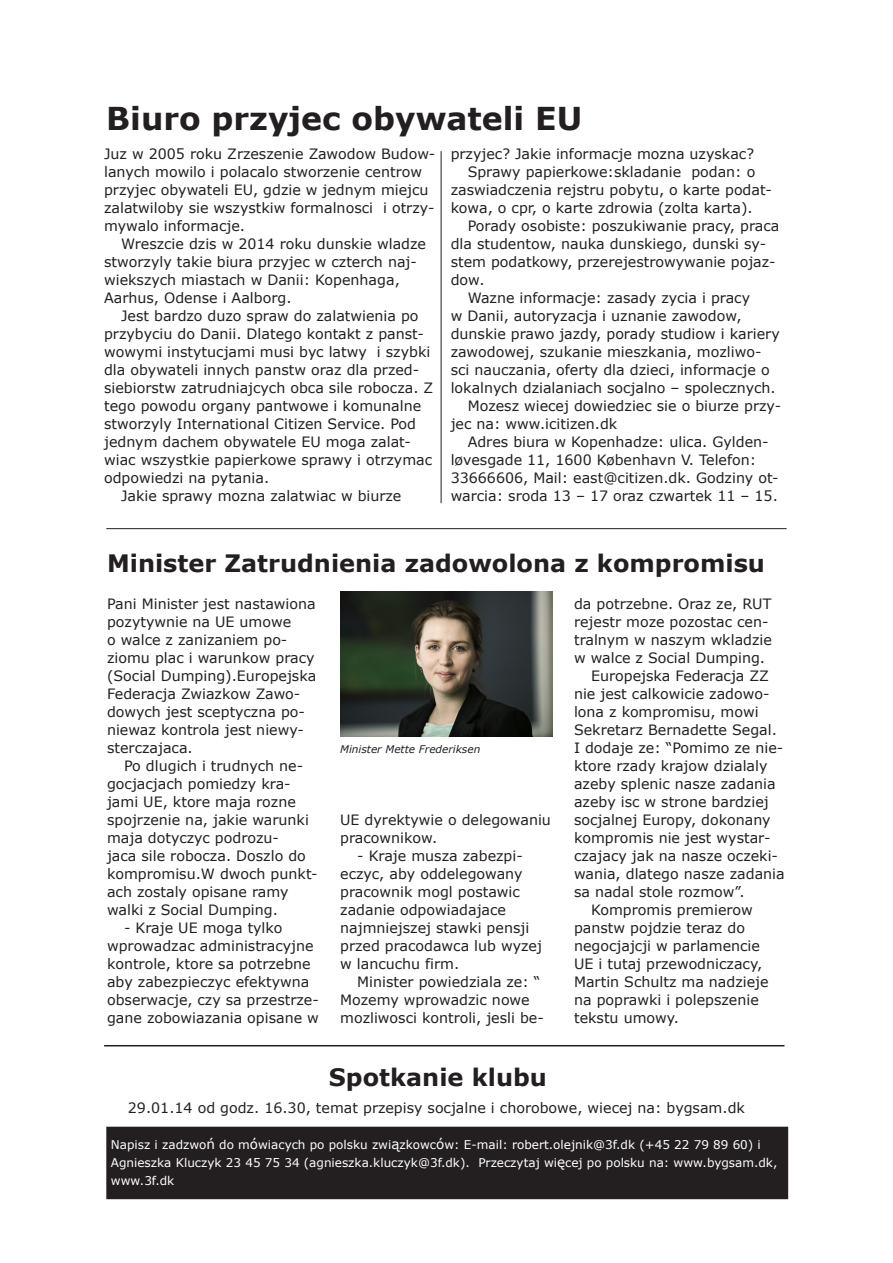
<style>
.page{position:relative;width:893px;height:1263px;background:#fff}
.page>*{position:absolute;margin:0;border:0;box-sizing:border-box;transform-origin:0 0}
.rub14{font:700 31.5px "Verdana";color:#231f20}
.rub18{font:700 24px "Verdana";color:#231f20}
.brød-indryk{font:14.25px/18px "Verdana";color:#231f20}
.brød{font:14.25px/18px "Verdana";color:#231f20}
.brød-2{font:12px/18px "Verdana";color:#fff}
.brød-3{font:italic 10.5px "Verdana";color:#231f20}
.s1{font-size:13.5px}
</style>
<div class="page">
<div style="left:107px;top:1127px;width:680px;height:71px;background:#231f20"></div>
<div style="left:106px;top:1127px;width:682px;height:72px;border:2px solid #231f20"></div>
<hr style="left:104px;top:1045px;width:680px;height:1px;background:#231f20">
<hr style="left:106px;top:528px;width:681px;height:1px;background:#231f20">
<img style="left:340px;top:592px;width:213px;height:144px">
<hr style="left:441px;top:151px;width:1px;height:352px;background:#231f20">
<p class="rub14" style="left:106px;top:97px;width:477px">Biuro przyjec obywateli EU</p>
<p class="brød" style="left:104px;top:145px;width:333px">Juz w 2005 roku Zrzeszenie Zawodow Budow&shy;lanych mowilo i polacalo stworzenie centrow przyjec obywateli EU, gdzie w jednym miejcu zalatwiloby sie wszystkiw formalnosci i otrzy&shy;mywalo informacje.</p>
<p class="brød-indryk" style="left:104px;top:235px;width:323px;text-indent:17px">Wreszcie dzis w 2014 roku dunskie wladze stworzyly takie biura przyjec w czterch naj&shy;wiekszych miastach w Danii: Kopenhaga, Aarhus, Odense i Aalborg.</p>
<p class="brød-indryk" style="left:104px;top:307px;width:331px;text-indent:17px">Jest bardzo duzo spraw do zalatwienia po przybyciu do Danii. Dlatego kontakt z panst&shy;wowymi instytucjami musi byc latwy i szybki dla obywateli innych panstw oraz dla przed&shy;siebiorstw zatrudniajcych obca sile robocza. Z tego powodu organy pantwowe i komunalne stworzyly International Citizen Service. Pod jednym dachem obywatele EU moga zalat&shy;wiac wszystkie papierkowe sprawy i otrzymac odpowiedzi na pytania.</p>
<p class="brød-indryk" style="left:121px;top:487px;width:282px">Jakie sprawy mozna zalatwiac w biurze</p>
<p class="brød-indryk" style="left:451px;top:145px;width:305px">przyjec? Jakie informacje mozna uzyskac?</p>
<p class="brød-indryk" style="left:451px;top:163px;width:323px;text-indent:17px">Sprawy papierkowe:skladanie podan: o zaswiadczenia rejstru pobytu, o karte podat&shy;kowa, o cpr, o karte zdrowia (zolta karta).</p>
<p class="brød-indryk" style="left:451px;top:217px;width:330px;text-indent:17px">Porady osobiste: poszukiwanie pracy, praca dla studentow, nauka dunskiego, dunski sy&shy;stem podatkowy, przerejestrowywanie pojaz&shy;dow.</p>
<p class="brød-indryk" style="left:451px;top:289px;width:331px;text-indent:17px">Wazne informacje: zasady zycia i pracy<br>w Danii, autoryzacja i uznanie zawodow, dunskie prawo jazdy, porady studiow i kariery zawodowej, szukanie mieszkania, mozliwo&shy;sci nauczania, oferty dla dzieci, informacje o lokalnych dzialaniach socjalno – spolecznych.</p>
<p class="brød-indryk" style="left:451px;top:397px;width:332px;text-indent:17px">Mozesz wiecej dowiedziec sie o biurze przy&shy;jec na: www.icitizen.dk</p>
<p class="brød-indryk" style="left:451px;top:433px;width:330px;text-indent:17px">Adres biura w Kopenhadze: ulica. Gylden&shy;løvesgade 11, 1600 København V. Telefon:<br>33666606, Mail: east@citizen.dk. Godziny ot&shy;warcia: sroda 13 – 17 oraz czwartek 11 – 15.</p>
<p class="rub18" style="left:107px;top:547px;width:659px">Minister Zatrudnienia zadowolona z kompromisu</p>
<p class="brød" style="left:107px;top:595px;width:211px">Pani Minister jest nastawiona pozytywnie na UE umowe<br>o walce z zanizaniem po&shy;ziomu plac i warunkow pracy (Social Dumping).Europejska<br>Federacja Zwiazkow Zawo&shy;dowych jest sceptyczna po&shy;niewaz kontrola jest niewy&shy;sterczajaca.</p>
<p class="brød-indryk" style="left:107px;top:757px;width:212px;text-indent:17px">Po dlugich i trudnych ne&shy;gocjacjach pomiedzy kra&shy;jami UE, ktore maja rozne spojrzenie na, jakie warunki maja dotyczyc podrozu-<br>jaca sile robocza. Doszlo do kompromisu.W dwoch punkt&shy;ach zostaly opisane ramy walki z Social Dumping.</p>
<p class="brød-indryk" style="left:107px;top:919px;width:213px;text-indent:17px">- Kraje UE moga tylko wprowadzac administracyjne kontrole, ktore sa potrzebne aby zabezpieczyc efektywna obserwacje, czy sa przestrze&shy;gane zobowiazania opisane w</p>
<p class="brød-3" style="left:340px;top:742px;width:142px">Minister Mette Frederiksen</p>
<p class="brød-indryk" style="left:340px;top:811px;width:212px">UE dyrektywie o delegowaniu pracownikow.</p>
<p class="brød-indryk" style="left:340px;top:847px;width:203px;text-indent:17px">- Kraje musza zabezpi&shy;eczyc, aby oddelegowany pracownik mogl postawic zadanie odpowiadajace najmniejszej stawki pensji przed pracodawca lub wyzej w lancuchu firm.</p>
<p class="brød-indryk" style="left:340px;top:973px;width:205px;text-indent:17px">Minister powiedziala ze: “<br>Mozemy wprowadzic nowe mozliwosci kontroli, jesli be-</p>
<p class="brød-indryk" style="left:574px;top:595px;width:199px">da potrzebne. Oraz ze, RUT rejestr moze pozostac cen&shy;tralnym w naszym wkladzie w walce z Social Dumping.</p>
<p class="brød-indryk" style="left:574px;top:667px;width:212px;text-indent:17px">Europejska Federacja ZZ nie jest calkowicie zadowo&shy;lona z kompromisu, mowi<br>Sekretarz Bernadette Segal.<br>I dodaje ze: “Pomimo ze nie&shy;ktore rzady krajow dzialaly azeby splenic nasze zadania azeby isc w strone bardziej socjalnej Europy, dokonany kompromis nie jest wystar&shy;czajacy jak na nasze oczeki&shy;wania, dlatego nasze zadania sa nadal stole rozmow”.</p>
<p class="brød-indryk" style="left:574px;top:901px;width:196px;text-indent:17px">Kompromis premierow panstw pojdzie teraz do negocjajcji w parlamencie<br>UE i tutaj przewodniczacy,<br>Martin Schultz ma nadzieje na poprawki i polepszenie tekstu umowy.</p>
<p class="rub18" style="left:329px;top:1060px;width:220px">Spotkanie klubu</p>
<p class="brød" style="left:128px;top:1099px;width:619px">29.01.14 od godz. 16.30, temat przepisy socjalne i chorobowe, wiecej na: bygsam.dk</p>
<p class="brød-2" style="left:111px;top:1136px;width:668px">Napisz i zadzwo<span class="s1">ń</span> do m<span class="s1">ó</span>wiacych po polsku zwi<span class="s1">ą</span>zkowc<span class="s1">ó</span>w: E-mail: robert.olejnik@3f.dk (+45 22 79 89 60) i<br>Agnieszka Kluczyk 23 45 75 34 (agnieszka.kluczyk@3f.dk). Przeczytaj wi<span class="s1">ę</span>cej po polsku na: www.bygsam.dk, www.3f.dk</p>
</div>
